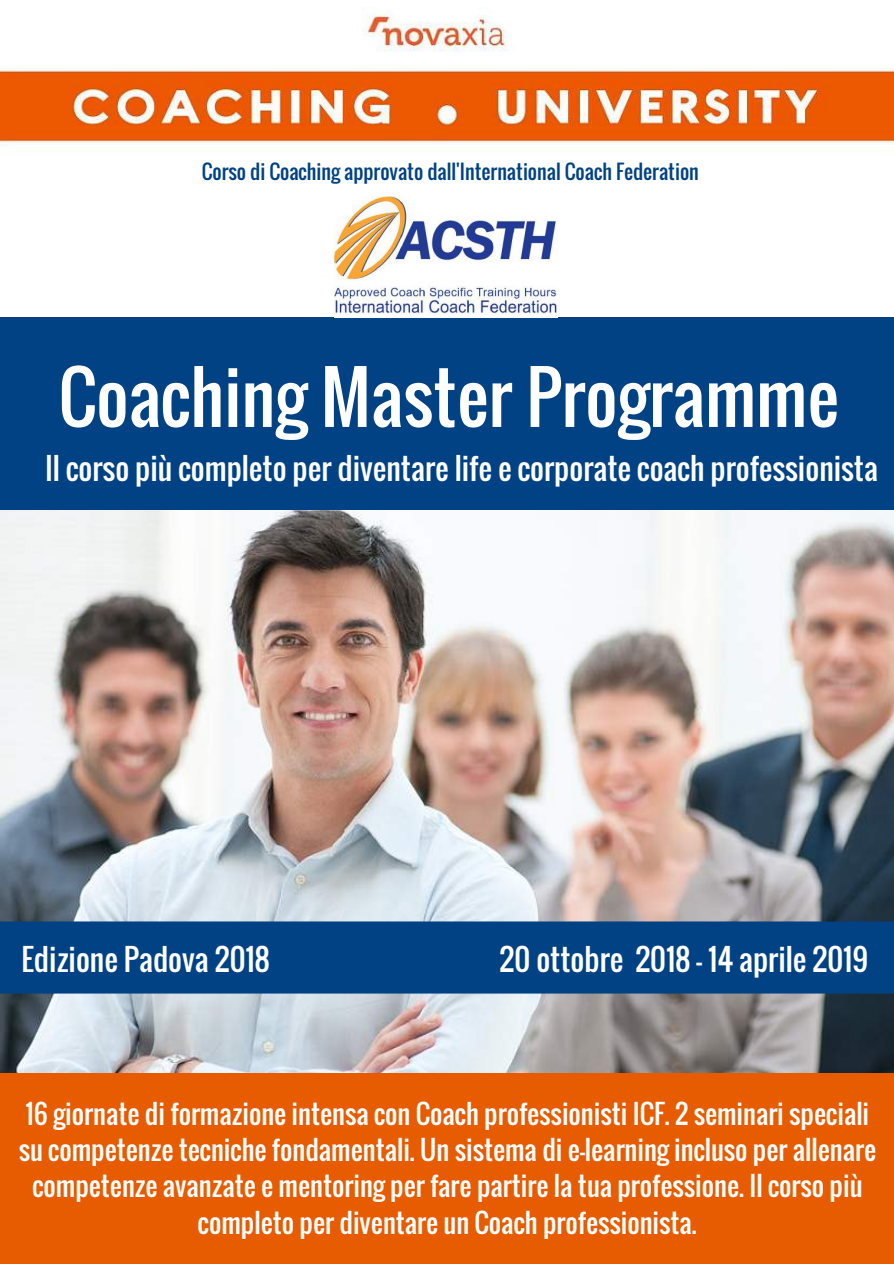
<style>
.page{position:relative;width:894px;height:1264px;background:#fff}
.page>*{position:absolute;margin:0;border:0;box-sizing:border-box;transform-origin:0 0}
.t1{font:69.6px "Oswald";color:#fff}
.t2{font:29.85px "Oswald";color:#fff}
.t3{font:26.55px/36px "Oswald";color:#fff;text-align:center}
.t4{font:19.8px "Oswald";color:#004284}
</style>
<div class="page">
<img style="left:0;top:8px;width:893px;height:136px">
<img style="left:0;top:510px;width:893px;height:563px">
<div style="left:0;top:318px;width:893px;height:192px;background:#004284"></div>
<div style="left:0;top:1073px;width:893px;height:190px;background:#e75c00"></div>
<img style="left:334px;top:196px;width:223px;height:122px">
<div style="left:0;top:921px;width:893px;height:72px;background:#004284"></div>
<p class="t4" style="left:202px;top:157px;width:498px">Corso di Coaching approvato dall'International Coach Federation</p>
<h1 class="t1" style="left:59px;top:344px;width:781px">Coaching Master Programme</h1>
<p class="t2" style="left:45px;top:445px;width:834px">Il corso più completo per diventare life e corporate coach professionista</p>
<p class="t2" style="left:21px;top:936px;width:250px">Edizione Padova 2018</p>
<p class="t2" style="left:499px;top:936px;width:370px">20 ottobre 2018 - 14 aprile 2019</p>
<p class="t3" style="left:19px;top:1095px;width:858px">16 giornate di formazione intensa con Coach professionisti ICF. 2 seminari speciali su competenze tecniche fondamentali. Un sistema di e-learning incluso per allenare competenze avanzate e mentoring per fare partire la tua professione. Il corso più completo per diventare un Coach professionista.</p>
</div>
